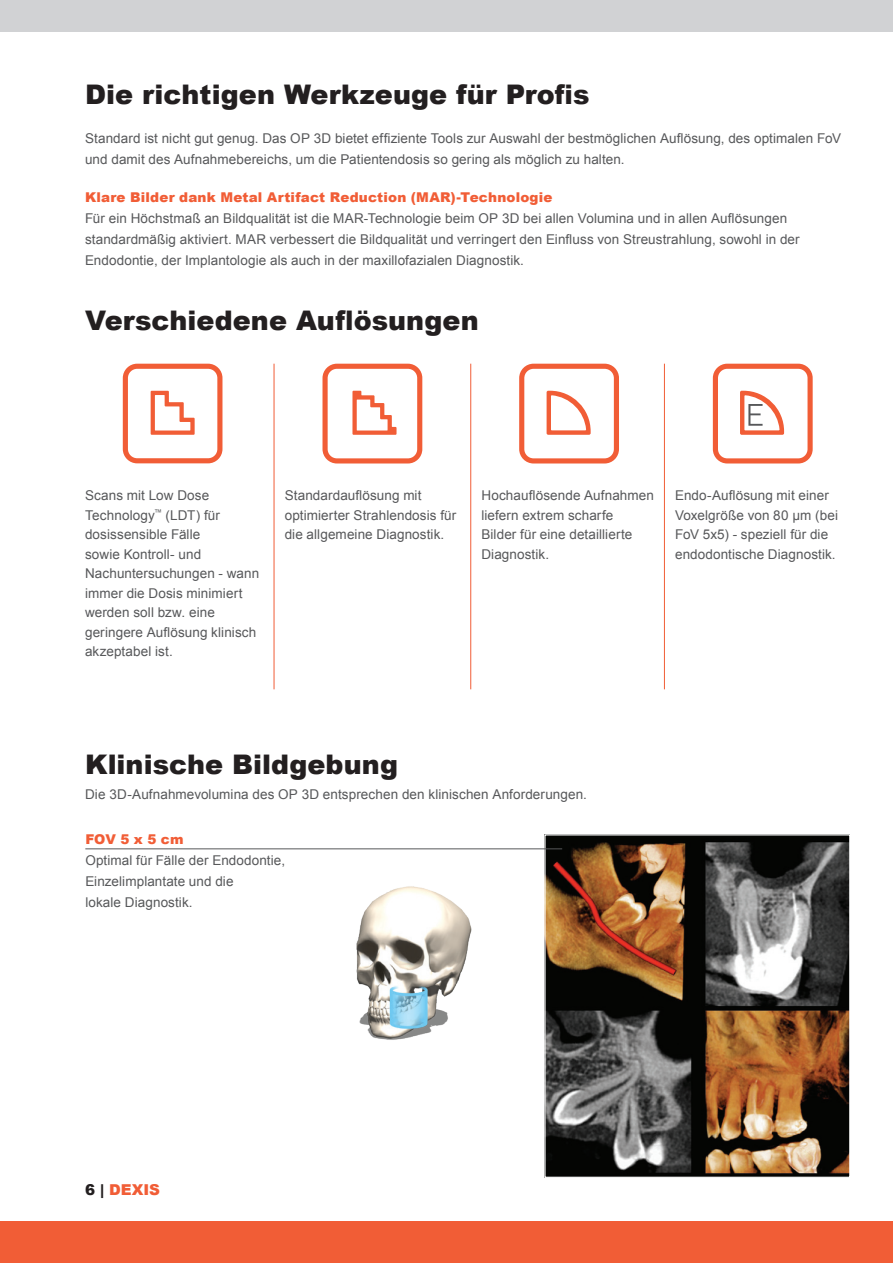
<style>
.page{position:relative;width:893px;height:1263px;background:#fff}
.page>*{position:absolute;margin:0;border:0;box-sizing:border-box;transform-origin:0 0}
.Head_three{font:900 27px "Arial";letter-spacing:.005em;color:#231f20}
.Level_4_Intro{font:900 27px "Arial";color:#231f20}
.t1{font:900 15px "Arial";color:#f15d36}
.Intro{font:13.5px/21px "Arial";letter-spacing:.005em;color:#57585a}
.Copy{font:13.5px/19.5px "Arial";letter-spacing:.005em;color:#57585a}
.Copy-2{font:900 13.5px "Arial";letter-spacing:.015em;color:#f15d36}
.Head_three-2{font:900 13.5px "Arial";color:#f15d36}
.s1{color:#231f20}
</style>
<div class="page">
<div style="left:0;top:0;width:893px;height:32px;background:#d1d2d4"></div>
<div style="left:0;top:1221px;width:893px;height:42px;background:#f15d36"></div>
<img style="left:356px;top:886px;width:116px;height:154px">
<img style="left:546px;top:836px;width:302px;height:340px">
<div style="left:544px;top:834px;width:306px;height:344px;border:1px solid #fff"></div>
<svg style="left:547px;top:391px;width:44px;height:44px"></svg>
<div style="left:519px;top:364px;width:100px;height:99px;border:5px solid #f15d36;border-radius:12px"></div>
<div style="left:123px;top:364px;width:99px;height:99px;border:5px solid #f15d36;border-radius:12px"></div>
<svg style="left:151px;top:391px;width:44px;height:44px"></svg>
<div style="left:322px;top:364px;width:100px;height:99px;border:5px solid #f15d36;border-radius:12px"></div>
<svg style="left:352px;top:391px;width:45px;height:44px"></svg>
<div style="left:713px;top:364px;width:100px;height:99px;border:5px solid #f15d36;border-radius:12px"></div>
<svg style="left:740px;top:391px;width:44px;height:44px"></svg>
<hr style="left:274px;top:364px;width:1px;height:325px;background:#f15d36">
<hr style="left:470px;top:364px;width:1px;height:325px;background:#f15d36">
<hr style="left:664px;top:364px;width:1px;height:325px;background:#f15d36">
<hr style="left:85px;top:848px;width:477px;height:1px;background:#57585a">
<p class="Head_three" style="left:85px;top:75px;width:506px">Die richtigen Werkzeuge für Profis</p>
<p class="Intro" style="left:85px;top:127px;width:758px">Standard ist nicht gut genug. Das OP 3D bietet effiziente Tools zur Auswahl der bestmöglichen Auflösung, des optimalen FoV und damit des Aufnahmebereichs, um die Patientendosis so gering als möglich zu halten.</p>
<p class="Copy-2" style="left:85px;top:187px;width:469px">Klare Bilder dank Metal Artifact Reduction (MAR)-Technologie</p>
<p class="Intro" style="left:85px;top:208px;width:716px">Für ein Höchstmaß an Bildqualität ist die MAR-Technologie beim OP 3D bei allen Volumina und in allen Auflösungen standardmäßig aktiviert. MAR verbessert die Bildqualität und verringert den Einfluss von Streustrahlung, sowohl in der<br>Endodontie, der Implantologie als auch in der maxillofazialen Diagnostik.</p>
<p class="Level_4_Intro" style="left:85px;top:301px;width:395px">Verschiedene Auflösungen</p>
<p class="Copy" style="left:85px;top:486px;width:176px">Scans mit Low Dose<br>Technology<sup>™</sup> (LDT) für dosissensible Fälle<br>sowie Kontroll- und<br>Nachuntersuchungen - wann immer die Dosis minimiert werden soll bzw. eine geringere Auflösung klinisch akzeptabel ist.</p>
<p class="Copy" style="left:285px;top:486px;width:173px">Standardauflösung mit optimierter Strahlendosis für die allgemeine Diagnostik.</p>
<p class="Copy" style="left:481px;top:486px;width:174px">Hochauflösende Aufnahmen liefern extrem scharfe<br>Bilder für eine detaillierte<br>Diagnostik.</p>
<p class="Copy" style="left:675px;top:486px;width:164px">Endo-Auflösung mit einer<br>Voxelgröße von 80 μm (bei<br>FoV 5x5) - speziell für die endodontische Diagnostik.</p>
<p class="Head_three" style="left:85px;top:745px;width:314px">Klinische Bildgebung</p>
<p class="Intro" style="left:85px;top:784px;width:503px">Die 3D-Aufnahmevolumina des OP 3D entsprechen den klinischen Anforderungen.</p>
<p class="Head_three-2" style="left:85px;top:829px;width:100px">FOV 5 x 5 cm</p>
<p class="Copy" style="left:85px;top:850px;width:201px;line-height:21px">Optimal für Fälle der Endodontie,<br>Einzelimplantate und die<br>lokale Diagnostik.</p>
<p class="t1" style="left:85px;top:1179px;width:77px"><span class="s1">6 |</span> DEXIS</p>
</div>
